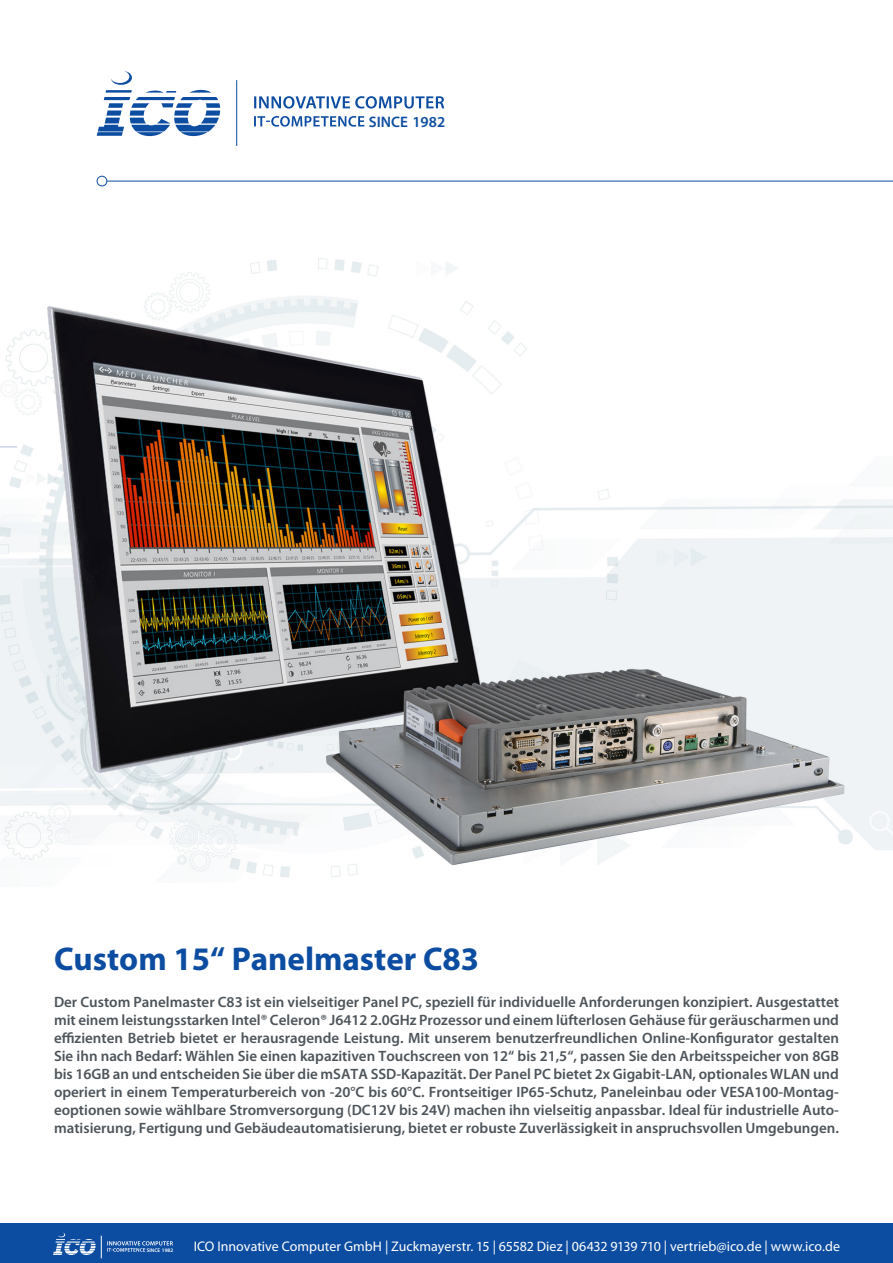
<style>
.page{position:relative;width:893px;height:1263px;background:#fff}
.page>*{position:absolute;margin:0;border:0;box-sizing:border-box;transform-origin:0 0}
.t1{font:700 33px "Myriad Pro";color:#0d4da1}
.t2{font:600 15.3px "Myriad Pro";color:#0d4da1}
.t3{font:600 15px/18px "Myriad Pro";color:#4d545a;text-align:justify}
.t4{font:13.95px "Myriad Pro";color:#fff}
.t5{font:600 5.25px "Myriad Pro";color:#fff}
</style>
<div class="page">
<img style="left:0;top:80px;width:893px;height:798px">
<div style="left:0;top:1223px;width:893px;height:40px;background:#0d4da1"></div>
<svg style="left:0;top:446px;width:17px;height:1px"></svg>
<svg style="left:97px;top:71px;width:123px;height:65px"></svg>
<hr style="left:236px;top:80px;width:1px;height:66px;background:#0d4da1">
<svg style="left:254px;top:96px;width:190px;height:13px"></svg>
<svg style="left:254px;top:116px;width:110px;height:11px"></svg>
<div style="left:97px;top:176px;width:10px;height:10px;border:1px solid #0d4da1;border-radius:50%"></div>
<hr style="left:107px;top:181px;width:786px;height:1px;background:#0d4da1">
<svg style="left:53px;top:1232px;width:120px;height:26px"></svg>
<p class="t2" style="left:369px;top:112px;width:78px">SINCE 1982</p>
<h1 class="t1" style="left:54px;top:937px;width:427px">Custom 15“ Panelmaster C83</h1>
<p class="t3" style="left:54px;top:993px;width:786px">Der Custom Panelmaster C83 ist ein vielseitiger Panel PC, speziell für individuelle Anforderungen konzipiert. Ausgestattet mit einem leistungsstarken Intel® Celeron® J6412 2.0GHz Prozessor und einem lüfterlosen Gehäuse für geräuscharmen und effizienten Betrieb bietet er herausragende Leistung. Mit unserem benutzerfreundlichen Online-Konfigurator gestalten Sie ihn nach Bedarf: Wählen Sie einen kapazitiven Touchscreen von 12“ bis 21,5“, passen Sie den Arbeitsspeicher von 8GB bis 16GB an und entscheiden Sie über die mSATA SSD-Kapazität. Der Panel PC bietet 2x Gigabit-LAN, optionales WLAN und operiert in einem Temperaturbereich von -20°C bis 60°C. Frontseitiger IP65-Schutz, Paneleinbau oder VESA100-Montag&shy;eoptionen sowie wählbare Stromversorgung (DC12V bis 24V) machen ihn vielseitig anpassbar. Ideal für industrielle Auto&shy;matisierung, Fertigung und Gebäudeautomatisierung, bietet er robuste Zuverlässigkeit in anspruchsvollen Umgebungen.</p>
<p class="t5" style="left:147px;top:1246px;width:28px">SINCE 1982</p>
<p class="t4" style="left:194px;top:1238px;width:648px">ICO Innovative Computer GmbH | Zuckmayerstr. 15 | 65582 Diez | 06432 9139 710 | vertrieb@ico.de | www.ico.de</p>
</div>
